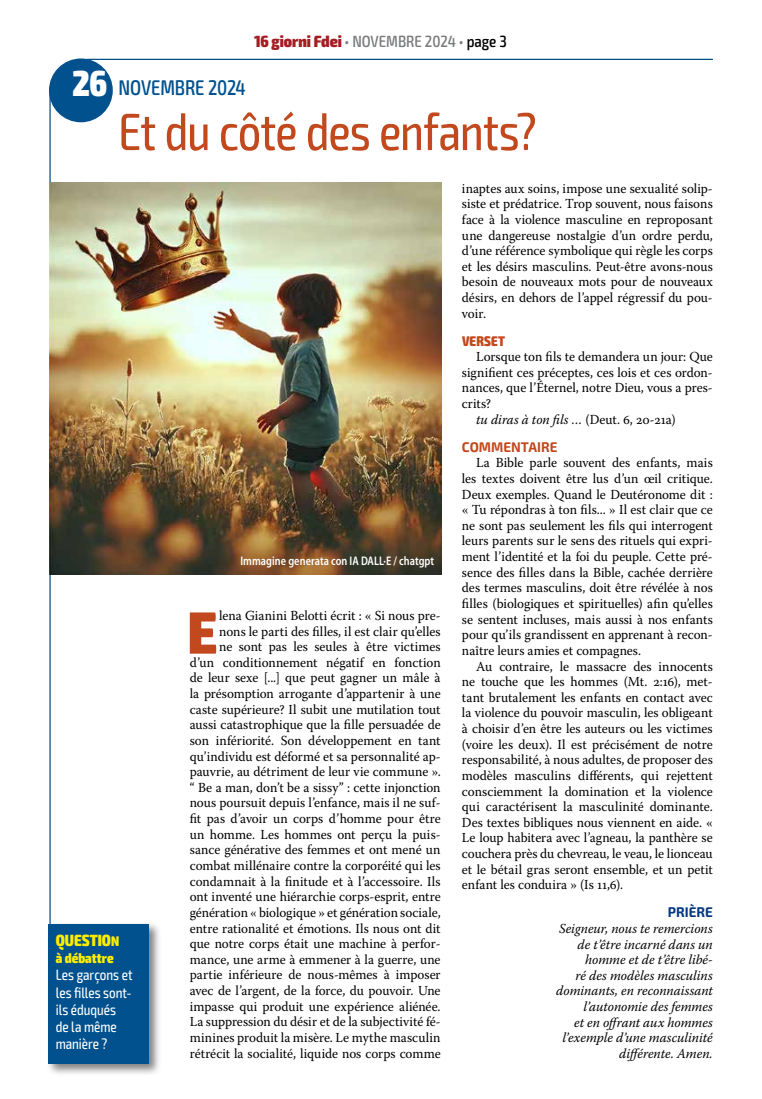
<style>
.page{position:relative;width:762px;height:1099px;background:#fff}
.page>*{position:absolute;margin:0;border:0;box-sizing:border-box;transform-origin:0 0}
.t1{font:900 57.12px "Glober";color:#c2481d;scale:.92 1}
.t2{font:condensed 52.5px "Exo 2";letter-spacing:-.015em;color:#c2481d;scale:.96 1}
.t3{font:500 condensed 21.25px "Exo 2";letter-spacing:-.01em;color:#00518e;scale:.96 1}
.t4{font:500 condensed 16.25px "Exo 2";color:#7b7c7e}
.t5{font:900 condensed 16.25px "Exo 2";color:#ffed00;scale:.96 1}
.t6{font:condensed 15px/17.2px "Exo 2";color:#fff;scale:.96 1}
.t7{font:700 14px "Exo 2";color:#c2481d;scale:.96 1}
.t8{font:900 condensed 14px "Exo 2";letter-spacing:.005em;color:#ffed00;scale:.96 1}
.t9{font:900 condensed 14px "Exo 2";letter-spacing:.015em;color:#c2481d;scale:.96 1}
.t10{font:700 14px "Exo 2";color:#003882;scale:.96 1}
.t11{font:13.75px/15.6px "Warnock Pro";color:#000;text-align:justify;scale:.96 1}
.t12{font:italic 13.75px/15.6px "Warnock Pro";color:#000;text-align:right;scale:.96 1}
.t13{font:600 semi-condensed 12.5px "Myriad Pro";letter-spacing:.005em;color:#fff;scale:.89 1}
.s1{font-weight:900;font-size:36.25px;color:#fff}
.s2{font-weight:900;color:#a41d23}
.s3{color:#000}
.s4{font-size:14px}
.s5{font-style:normal}
</style>
<div class="page">
<hr style="left:86px;top:59px;width:627px;height:1px;background:#00518e">
<div style="left:46px;top:921px;width:115px;height:155px;background:#000;opacity:.5"></div>
<div style="left:49px;top:923px;width:100px;height:140px;background:#00518e"></div>
<hr style="left:49px;top:90px;width:2px;height:860px;background:#00518e">
<img style="left:49px;top:182px;width:392px;height:392px">
<div style="left:49px;top:58px;width:64px;height:64px;background:#00518e;border-radius:50%"></div>
<h3 class="t3" style="left:73px;top:75px;width:182px"><span class="s1">26</span> NOVEMBRE 2024</h3>
<p class="t4" style="left:254px;top:32px;width:254px"><span class="s2">16 giorni Fdei</span> • NOVEMBRE 2024 • <span class="s3">page 3</span></p>
<h2 class="t2" style="left:118px;top:101px;width:437px">Et du côté des enfants?</h2>
<p class="t5" style="left:56px;top:930px;width:68px">QUESTIO<span class="s4">N</span></p>
<p class="t8" style="left:56px;top:949px;width:62px">à débattre</p>
<p class="t6" style="left:56px;top:966px;width:82px">Les garçons et les filles sont&shy;ils éduqués<br>de la même manière ?</p>
<p class="t13" style="left:240px;top:553px;width:219px">Immagine generata con IA DALL·E / chatgpt</p>
<p class="t11" style="left:190px;top:607px;width:263px;text-align:right">lena Gianini Belotti écrit : « Si nous pre&shy;nons le parti des filles, il est clair qu’elles<br>ne sont pas les seules à être victimes<br>d’un conditionnement négatif en fonction de leur sexe [...] que peut gagner un mâle à la présomption arrogante d’appartenir à une caste supérieure? Il subit une mutilation tout aussi catastrophique que la fille persuadée de son infériorité. Son développement en tant qu’individu est déformé et sa personnalité ap&shy;pauvrie, au détriment de leur vie commune ». “ Be a man, don’t be a sissy” : cette injonction nous poursuit depuis l’enfance, mais il ne suf&shy;fit pas d’avoir un corps d’homme pour être un homme. Les hommes ont perçu la puis&shy;sance générative des femmes et ont mené un combat millénaire contre la corporéité qui les condamnait à la finitude et à l’accessoire. Ils ont inventé une hiérarchie corps-esprit, entre génération « biologique » et génération sociale, entre rationalité et émotions. Ils nous ont dit que notre corps était une machine à perfor&shy;mance, une arme à emmener à la guerre, une partie inférieure de nous-mêmes à imposer avec de l’argent, de la force, du pouvoir. Une impasse qui produit une expérience aliénée.<br>La suppression du désir et de la subjectivité fé&shy;minines produit la misère. Le mythe masculin rétrécit la socialité, liquide nos corps comme</p>
<h1 class="t1" style="left:187px;top:589px;width:34px">E</h1>
<p class="t11" style="left:462px;top:180px;width:263px">inaptes aux soins, impose une sexualité solip&shy;siste et prédatrice. Trop souvent, nous faisons face à la violence masculine en reproposant une dangereuse nostalgie d’un ordre perdu, d’une référence symbolique qui règle les corps et les désirs masculins. Peut-être avons-nous besoin de nouveaux mots pour de nouveaux désirs, en dehors de l’appel régressif du pou&shy;voir.</p>
<p class="t9" style="left:462px;top:332px;width:46px">VERSET</p>
<p class="t11" style="left:476px;top:348px;width:248px">Lorsque ton fils te demandera un jour: Que</p>
<p class="t11" style="left:462px;top:364px;width:263px">signifient ces préceptes, ces lois et ces ordon-</p>
<p class="t11" style="left:462px;top:380px;width:263px">nances, que l’Éternel, notre Dieu, vous a pres-</p>
<p class="t11" style="left:462px;top:395px;width:32px">crits?</p>
<p class="t12" style="left:476px;top:411px;width:209px">tu diras à ton fils … <span class="s5">(Deut. 6, 20-21a)</span></p>
<p class="t7" style="left:462px;top:438px;width:101px">COMMENTAIRE</p>
<p class="t11" style="left:462px;top:454px;width:263px;text-indent:14px">La Bible parle souvent des enfants, mais les textes doivent être lus d’un œil critique.<br>Deux exemples. Quand le Deutéronome dit : « Tu répondras à ton fils... » Il est clair que ce ne sont pas seulement les fils qui interrogent leurs parents sur le sens des rituels qui expri&shy;ment l’identité et la foi du peuple. Cette pré&shy;sence des filles dans la Bible, cachée derrière des termes masculins, doit être révélée à nos filles (biologiques et spirituelles) afin qu’elles se sentent incluses, mais aussi à nos enfants pour qu’ils grandissent en apprenant à recon&shy;naître leurs amies et compagnes.</p>
<p class="t11" style="left:462px;top:658px;width:263px;text-indent:14px">Au contraire, le massacre des innocents ne touche que les hommes (Mt. 2:16), met&shy;tant brutalement les enfants en contact avec la violence du pouvoir masculin, les obligeant à choisir d’en être les auteurs ou les victimes (voire les deux). Il est précisément de notre responsabilité, à nous adultes, de proposer des modèles masculins différents, qui rejettent consciemment la domination et la violence qui caractérisent la masculinité dominante.<br>Des textes bibliques nous viennent en aide. « Le loup habitera avec l’agneau, la panthère se couchera près du chevreau, le veau, le lionceau et le bétail gras seront ensemble, et un petit enfant les conduira » (Is 11,6).</p>
<p class="t10" style="left:668px;top:904px;width:48px">PRIÈRE</p>
<p class="t12" style="left:556px;top:920px;width:165px">Seigneur, nous te remercions de t’être incarné dans un homme et de t’être libé-<br>ré des modèles masculins dominants, en reconnaissant l’autonomie des femmes<br>et en offrant aux hommes l’exemple d’une masculinité différente. Amen.</p>
</div>
